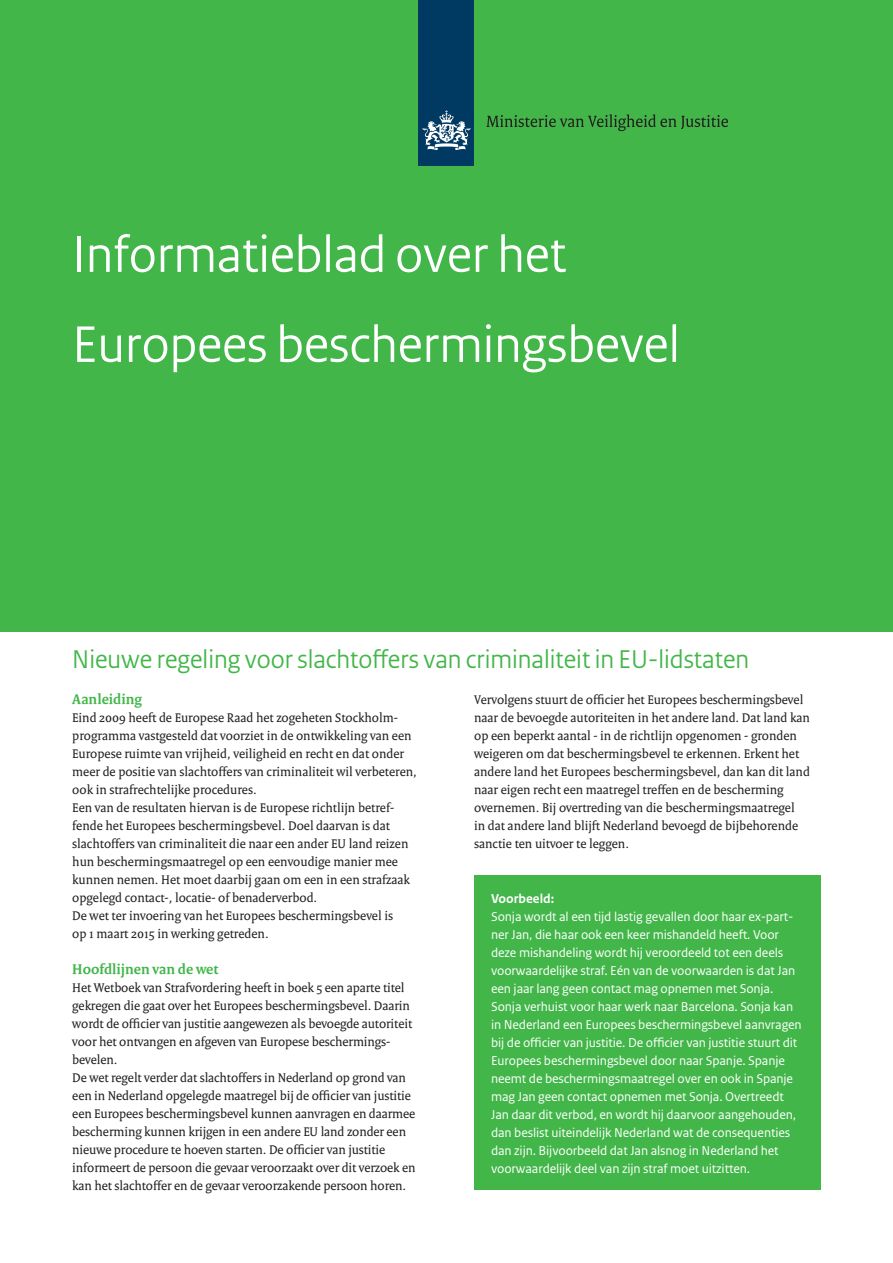
<style>
.page{position:relative;width:893px;height:1263px;background:#fff}
.page>*{position:absolute;margin:0;border:0;box-sizing:border-box;transform-origin:0 0}
.t1{font:54px/90px "Rijksoverheid Sans Heading";color:#fff}
.t2{font:27px "Rijksoverheid Sans Heading";color:#42b649}
.t3{font:700 15px "Rijksoverheid Serif";color:#42b649}
.t4{font:13.5px/18px "Rijksoverheid Serif";color:#231f20}
.t5{font:13.5px/18px "Rijksoverheid Sans Text";letter-spacing:-.01em;color:#fff}
.t6{font:700 13.5px "Rijksoverheid Sans Text";color:#fff}
</style>
<div class="page">
<div style="left:0;top:0;width:893px;height:631px;background:#42b649"></div>
<div style="left:474px;top:875px;width:347px;height:315px;background:#42b649"></div>
<div style="left:419px;top:0;width:55px;height:166px;background:#003a62"></div>
<svg style="left:423px;top:110px;width:47px;height:40px"></svg>
<svg style="left:486px;top:114px;width:242px;height:17px"></svg>
<h1 class="t1" style="left:72px;top:210px;width:609px">Informatieblad over het<br>Europees beschermingsbevel</h1>
<h2 class="t2" style="left:72px;top:643px;width:678px">Nieuwe regeling voor slachtoffers van criminaliteit in EU-lidstaten</h2>
<p class="t3" style="left:72px;top:690px;width:71px">Aanleiding</p>
<p class="t4" style="left:72px;top:708px;width:346px">Eind 2009 heeft de Europese Raad het zogeheten Stockholm&shy;programma vastgesteld dat voorziet in de ontwikkeling van een Europese ruimte van vrijheid, veiligheid en recht en dat onder meer de positie van slachtoffers van criminaliteit wil verbeteren, ook in strafrechtelijke procedures.<br>Een van de resultaten hiervan is de Europese richtlijn betref&shy;fende het Europees beschermingsbevel. Doel daarvan is dat slachtoffers van criminaliteit die naar een ander EU land reizen hun beschermingsmaatregel op een eenvoudige manier mee kunnen nemen. Het moet daarbij gaan om een in een strafzaak opgelegd contact-, locatie- of benaderverbod.<br>De wet ter invoering van het Europees beschermingsbevel is<br>op 1 maart 2015 in werking getreden.</p>
<p class="t3" style="left:72px;top:960px;width:148px">Hoofdlijnen van de wet</p>
<p class="t4" style="left:72px;top:978px;width:345px">Het Wetboek van Strafvordering heeft in boek 5 een aparte titel gekregen die gaat over het Europees beschermingsbevel. Daarin wordt de officier van justitie aangewezen als bevoegde autoriteit voor het ontvangen en afgeven van Europese beschermings&shy;bevelen.<br>De wet regelt verder dat slachtoffers in Nederland op grond van een in Nederland opgelegde maatregel bij de officier van justitie een Europees beschermingsbevel kunnen aanvragen en daarmee bescherming kunnen krijgen in een andere EU land zonder een nieuwe procedure te hoeven starten. De officier van justitie informeert de persoon die gevaar veroorzaakt over dit verzoek en kan het slachtoffer en de gevaar veroorzakende persoon horen.</p>
<p class="t4" style="left:474px;top:690px;width:337px">Vervolgens stuurt de officier het Europees beschermingsbevel naar de bevoegde autoriteiten in het andere land. Dat land kan op een beperkt aantal - in de richtlijn opgenomen - gronden weigeren om dat beschermingsbevel te erkennen. Erkent het andere land het Europees beschermingsbevel, dan kan dit land naar eigen recht een maatregel treffen en de bescherming overnemen. Bij overtreding van die beschermingsmaatregel<br>in dat andere land blijft Nederland bevoegd de bijbehorende sanctie ten uitvoer te leggen.</p>
<p class="t6" style="left:491px;top:891px;width:65px">Voorbeeld:</p>
<p class="t5" style="left:491px;top:908px;width:312px">Sonja wordt al een tijd lastig gevallen door haar ex-part&shy;ner Jan, die haar ook een keer mishandeld heeft. Voor deze mishandeling wordt hij veroordeeld tot een deels voorwaardelijke straf. Eén van de voorwaarden is dat Jan een jaar lang geen contact mag opnemen met Sonja.<br>Sonja verhuist voor haar werk naar Barcelona. Sonja kan in Nederland een Europees beschermingsbevel aanvragen bij de officier van justitie. De officier van justitie stuurt dit Europees beschermingsbevel door naar Spanje. Spanje neemt de beschermingsmaatregel over en ook in Spanje mag Jan geen contact opnemen met Sonja. Overtreedt Jan daar dit verbod, en wordt hij daarvoor aangehouden, dan beslist uiteindelijk Nederland wat de consequenties dan zijn. Bijvoorbeeld dat Jan alsnog in Nederland het voorwaardelijk deel van zijn straf moet uitzitten.</p>
</div>
